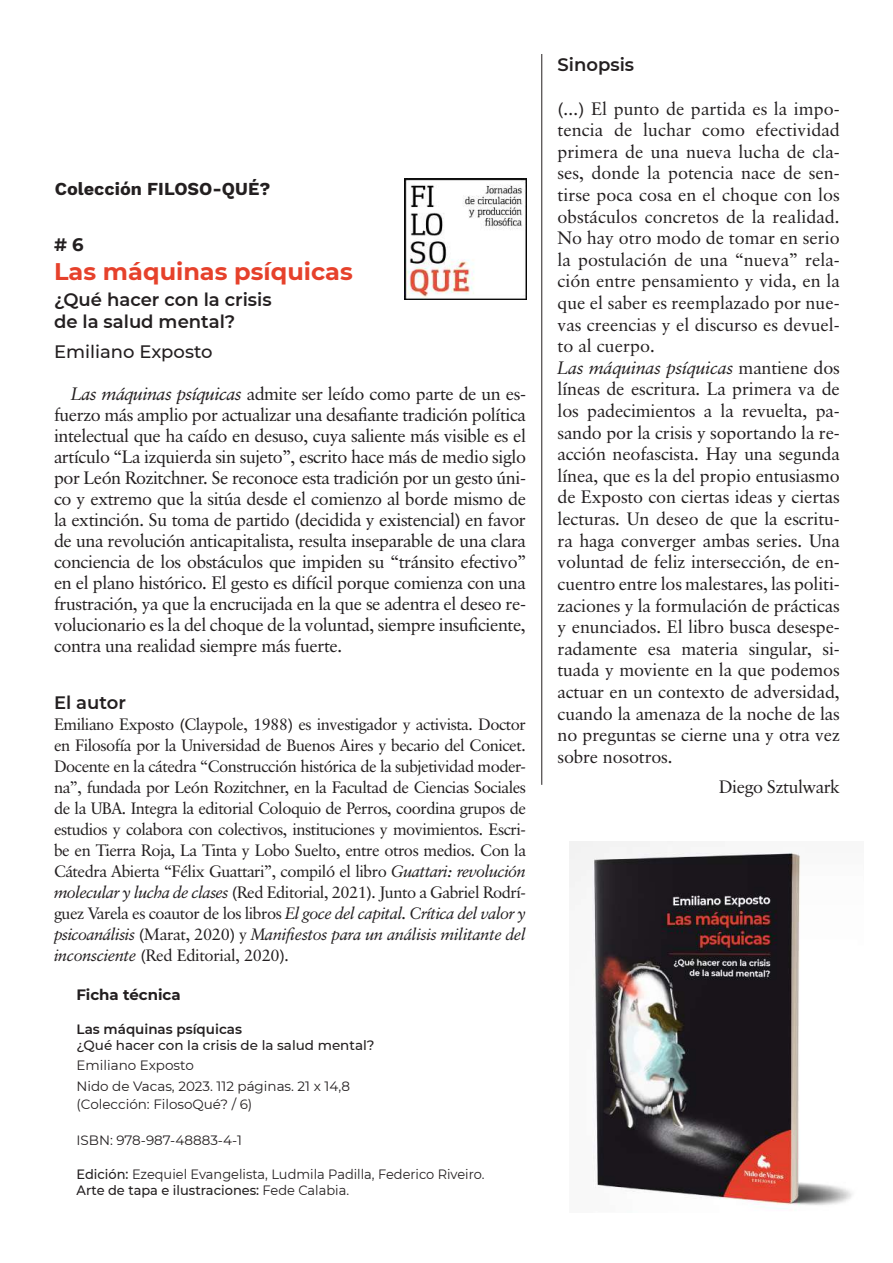
<style>
.page{position:relative;width:893px;height:1263px;background:#fff}
.page>*{position:absolute;margin:0;border:0;box-sizing:border-box;transform-origin:0 0}
.t1{font:700 24px "Montserrat";color:#e6412b}
.t2{font:18px/21.6px "Classical Garamond BT";letter-spacing:-.01em;color:#231f20;text-align:justify}
.t3{font:600 18px/21.6px "Montserrat";color:#231f20}
.t4{font:700 18px "Work Sans";color:#231f20}
.t5{font:500 18px "Montserrat";color:#231f20}
.t6{font:700 18px "Montserrat";color:#231f20}
.t7{font:16.5px/21px "Classical Garamond BT";letter-spacing:-.03em;color:#231f20;text-align:justify}
.t8{font:700 15px "Montserrat";color:#231f20}
.t9{font:13.5px/20.4px "Montserrat";color:#231f20}
.t10{font:13.5px/16.2px "Montserrat";color:#231f20;scale:.96 1}
.t11{font:500 13.5px "Montserrat";color:#231f20}
.t12{font:600 13.5px "Montserrat";color:#231f20}
.s1{font-style:italic}
.s2{font-weight:500}
</style>
<div class="page">
<img style="left:405px;top:179px;width:121px;height:121px">
<img style="left:570px;top:842px;width:282px;height:367px">
<hr style="left:541px;top:54px;width:1px;height:731px;background:#231f20">
<p class="t4" style="left:55px;top:179px;width:217px">Colección FILOSO-QUÉ?</p>
<p class="t6" style="left:54px;top:232px;width:31px"># 6</p>
<h1 class="t1" style="left:54px;top:254px;width:300px">Las máquinas psíquicas</h1>
<p class="t3" style="left:54px;top:288px;width:219px">¿Qué hacer con la crisis de la salud mental?</p>
<p class="t5" style="left:54px;top:339px;width:160px">Emiliano Exposto</p>
<p class="t2" style="left:54px;top:383px;width:474px;line-height:21px;text-indent:17px"><span class="s1">Las máquinas psíquicas</span> admite ser leído como parte de un es&shy;fuerzo más amplio por actualizar una desafiante tradición política intelectual que ha caído en desuso, cuya saliente más visible es el artículo “La izquierda sin sujeto”, escrito hace más de medio siglo por León Rozitchner. Se reconoce esta tradición por un gesto úni&shy;co y extremo que la sitúa desde el comienzo al borde mismo de la extinción. Su toma de partido (decidida y existencial) en favor de una revolución anticapitalista, resulta inseparable de una clara conciencia de los obstáculos que impiden su “tránsito efectivo” en el plano histórico. El gesto es difícil porque comienza con una frustración, ya que la encrucijada en la que se adentra el deseo re&shy;volucionario es la del choque de la voluntad, siempre insuficiente, contra una realidad siempre más fuerte.</p>
<p class="t3" style="left:54px;top:691px;width:73px">El autor</p>
<p class="t7" style="left:54px;top:714px;width:474px">Emiliano Exposto (Claypole, 1988) es investigador y activista. Doctor en Filosofía por la Universidad de Buenos Aires y becario del Conicet.<br>Docente en la cátedra “Construcción histórica de la subjetividad moder&shy;na”, fundada por León Rozitchner, en la Facultad de Ciencias Sociales de la UBA. Integra la editorial Coloquio de Perros, coordina grupos de estudios y colabora con colectivos, instituciones y movimientos. Escri&shy;be en Tierra Roja, La Tinta y Lobo Suelto, entre otros medios. Con la Cátedra Abierta “Félix Guattari”, compiló el libro <span class="s1">Guattari: revolución molecular y lucha de clases</span> (Red Editorial, 2021). Junto a Gabriel Rodrí&shy;guez Varela es coautor de los libros <span class="s1">El goce del capital. Crítica del valor y psicoanálisis</span> (Marat, 2020) y <span class="s1">Manifiestos para un análisis militante del inconsciente</span> (Red Editorial, 2020).</p>
<p class="t8" style="left:77px;top:983px;width:106px">Ficha técnica</p>
<p class="t12" style="left:77px;top:1019px;width:167px">Las máquinas psíquicas</p>
<p class="t11" style="left:77px;top:1036px;width:300px">¿Qué hacer con la crisis de la salud mental?</p>
<p class="t9" style="left:77px;top:1055px;width:275px">Emiliano Exposto<br>Nido de Vacas, 2023. 112 páginas. 21 x 14,8</p>
<p class="t9" style="left:77px;top:1093px;width:177px">(Colección: FilosoQué? / 6)</p>
<p class="t9" style="left:77px;top:1129px;width:167px">ISBN: 978-987-48883-4-1</p>
<p class="t10" style="left:77px;top:1166px;width:426px"><span class="s2">Edición:</span> Ezequiel Evangelista, Ludmila Padilla, Federico Riveiro.<br><span class="s2">Arte de tapa e ilustraciones:</span> Fede Calabia.</p>
<p class="t3" style="left:557px;top:53px;width:78px">Sinopsis</p>
<p class="t2" style="left:557px;top:97px;width:284px;text-align:left">(...) El punto de partida es la impo&shy;tencia de luchar como efectividad primera de una nueva lucha de cla&shy;ses, donde la potencia nace de sen&shy;tirse poca cosa en el choque con los obstáculos concretos de la realidad.<br>No hay otro modo de tomar en serio la postulación de una “nueva” rela&shy;ción entre pensamiento y vida, en la que el saber es reemplazado por nue&shy;vas creencias y el discurso es devuel&shy;to al cuerpo.<br><span class="s1">Las máquinas psíquicas</span> mantiene dos líneas de escritura. La primera va de los padecimientos a la revuelta, pa&shy;sando por la crisis y soportando la re&shy;acción neofascista. Hay una segunda línea, que es la del propio entusiasmo de Exposto con ciertas ideas y ciertas lecturas. Un deseo de que la escritu&shy;ra haga converger ambas series. Una voluntad de feliz intersección, de en&shy;cuentro entre los malestares, las politi&shy;zaciones y la formulación de prácticas y enunciados. El libro busca desespe&shy;radamente esa materia singular, si&shy;tuada y moviente en la que podemos actuar en un contexto de adversidad, cuando la amenaza de la noche de las no preguntas se cierne una y otra vez sobre nosotros.</p>
<p class="t2" style="left:719px;top:775px;width:123px">Diego Sztulwark</p>
</div>
